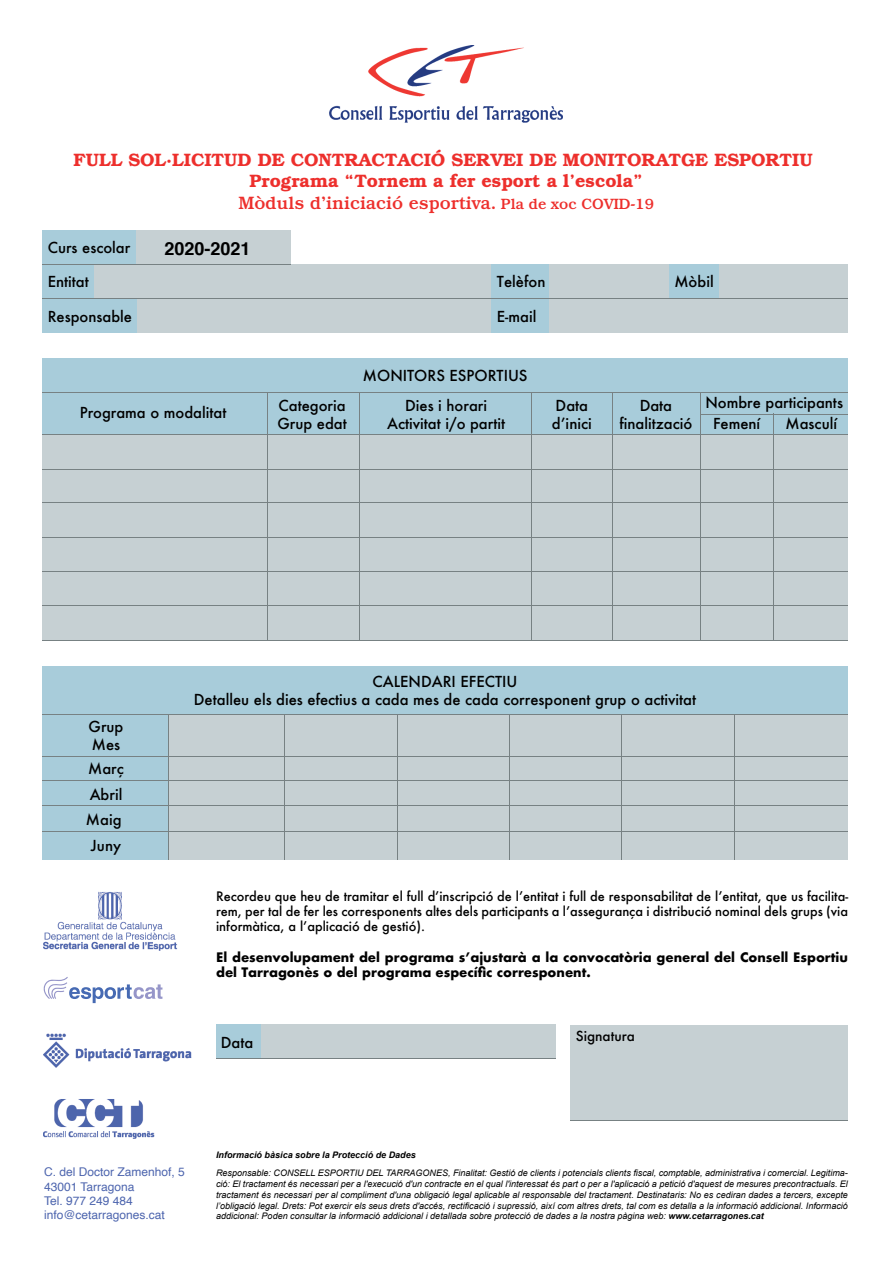
<style>
.page{position:relative;width:893px;height:1263px;background:#fff}
.page>*{position:absolute;margin:0;border:0;box-sizing:border-box;transform-origin:0 0}
.t1{font:600 18px/21.6px "Bookman";color:#ed2f2c;text-align:center}
.t2{font:700 18px "Helvetica";color:#000}
.t3{font:500 14.7px/17.7px "Futura";color:#000}
.t4{font:500 13.5px "Futura";color:#000}
.t5{font:500 12.75px/15.3px "Futura";color:#000;text-align:justify}
.t6{font:700 12.75px/15.3px "Futura";color:#000}
.t7{font:12px/14.4px "Helvetica";color:#4d65ae}
.t8{font:italic 9px/10.8px "Arial";color:#000;text-align:justify}
.t9{font:italic 700 9px "Arial";color:#000}
.s1{font-weight:500}
.s2{font-weight:500;font-size:15px}
.s3{font-weight:700}
</style>
<div class="page">
<div style="left:169px;top:714px;width:678px;height:146px;background:#c6d0d3"></div>
<div style="left:42px;top:714px;width:127px;height:146px;background:#a8ccda"></div>
<hr style="left:42px;top:756px;width:805px;height:1px;background:#778183">
<div style="left:570px;top:1025px;width:277px;height:96px;background:#c6d0d3"></div>
<img style="left:44px;top:891px;width:134px;height:60px">
<img style="left:329px;top:45px;width:233px;height:78px">
<hr style="left:570px;top:1120px;width:277px;height:1px;background:#778183">
<div style="left:42px;top:230px;width:94px;height:34px;background:#a8ccda"></div>
<div style="left:136px;top:230px;width:155px;height:34px;background:#c6d0d3"></div>
<div style="left:42px;top:264px;width:53px;height:35px;background:#a8ccda"></div>
<div style="left:94px;top:264px;width:397px;height:35px;background:#c6d0d3"></div>
<div style="left:491px;top:264px;width:59px;height:35px;background:#a8ccda"></div>
<div style="left:549px;top:264px;width:120px;height:35px;background:#c6d0d3"></div>
<div style="left:669px;top:264px;width:50px;height:35px;background:#a8ccda"></div>
<div style="left:719px;top:264px;width:128px;height:35px;background:#c6d0d3"></div>
<div style="left:42px;top:299px;width:95px;height:34px;background:#a8ccda"></div>
<div style="left:137px;top:299px;width:354px;height:34px;background:#c6d0d3"></div>
<div style="left:491px;top:299px;width:59px;height:34px;background:#a8ccda"></div>
<div style="left:549px;top:299px;width:298px;height:34px;background:#c6d0d3"></div>
<hr style="left:42px;top:298px;width:805px;height:1px;background:#778183">
<hr style="left:42px;top:264px;width:249px;height:1px;background:#778183">
<div style="left:42px;top:358px;width:805px;height:35px;background:#a8ccda"></div>
<div style="left:42px;top:393px;width:805px;height:42px;background:#a8ccda"></div>
<hr style="left:700px;top:414px;width:147px;height:1px;background:#778183">
<div style="left:42px;top:435px;width:805px;height:205px;background:#c6d0d3"></div>
<hr style="left:42px;top:392px;width:805px;height:1px;background:#778183">
<hr style="left:42px;top:434px;width:805px;height:1px;background:#778183">
<hr style="left:42px;top:469px;width:805px;height:1px;background:#778183">
<hr style="left:42px;top:503px;width:805px;height:1px;background:#778183">
<hr style="left:42px;top:537px;width:805px;height:1px;background:#778183">
<hr style="left:42px;top:571px;width:805px;height:1px;background:#778183">
<div style="left:42px;top:666px;width:805px;height:48px;background:#a8ccda"></div>
<hr style="left:42px;top:714px;width:805px;height:1px;background:#778183">
<hr style="left:42px;top:640px;width:805px;height:1px;background:#778183">
<hr style="left:267px;top:392px;width:1px;height:248px;background:#778183">
<hr style="left:359px;top:392px;width:1px;height:248px;background:#778183">
<hr style="left:531px;top:392px;width:1px;height:248px;background:#778183">
<hr style="left:612px;top:392px;width:1px;height:248px;background:#778183">
<hr style="left:700px;top:392px;width:1px;height:248px;background:#778183">
<hr style="left:773px;top:414px;width:1px;height:226px;background:#778183">
<hr style="left:42px;top:780px;width:805px;height:1px;background:#778183">
<hr style="left:42px;top:806px;width:805px;height:1px;background:#778183">
<hr style="left:42px;top:832px;width:805px;height:1px;background:#778183">
<hr style="left:169px;top:714px;width:1px;height:146px;background:#778183">
<hr style="left:284px;top:714px;width:1px;height:146px;background:#778183">
<hr style="left:397px;top:714px;width:1px;height:146px;background:#778183">
<hr style="left:509px;top:714px;width:1px;height:146px;background:#778183">
<hr style="left:621px;top:714px;width:1px;height:146px;background:#778183">
<div style="left:216px;top:1025px;width:47px;height:34px;background:#a8ccda"></div>
<div style="left:261px;top:1025px;width:294px;height:34px;background:#c6d0d3"></div>
<hr style="left:216px;top:1058px;width:339px;height:1px;background:#778183">
<svg style="left:43px;top:977px;width:119px;height:26px"></svg>
<img style="left:44px;top:1033px;width:148px;height:35px">
<img style="left:43px;top:1099px;width:112px;height:40px">
<hr style="left:42px;top:606px;width:805px;height:1px;background:#778183">
<hr style="left:734px;top:714px;width:1px;height:146px;background:#778183">
<h1 class="t1" style="left:74px;top:149px;width:740px">FULL SOL·LICITUD DE CONTRACTACIÓ SERVEI DE MONITORATGE ESPORTIU<br>Programa “Tornem a fer esport a l’escola”<br><span class="s1">Mòduls d’iniciació esportiva.</span> <span class="s2">Pla de xoc COVID-19</span></h1>
<h2 class="t3" style="left:48px;top:239px;width:84px">Curs escolar</h2>
<h2 class="t3" style="left:48px;top:273px;width:43px">Entitat</h2>
<h2 class="t3" style="left:497px;top:273px;width:50px">Telèfon</h2>
<h2 class="t3" style="left:674px;top:273px;width:41px">Mòbil</h2>
<h2 class="t3" style="left:48px;top:307px;width:86px">Responsable</h2>
<h2 class="t3" style="left:497px;top:307px;width:41px">E-mail</h2>
<h1 class="t2" style="left:164px;top:234px;width:88px">2020-2021</h1>
<h2 class="t3" style="left:80px;top:403px;width:148px">Programa o modalitat</h2>
<h2 class="t3" style="left:277px;top:396px;width:71px">Categoria<br>Grup edat</h2>
<h2 class="t3" style="left:363px;top:367px;width:166px">MONITORS ESPORTIUS</h2>
<h2 class="t3" style="left:387px;top:396px;width:119px;text-align:center">Dies i horari<br>Activitat i/o partit</h2>
<h2 class="t3" style="left:552px;top:396px;width:41px">Data dʼinici</h2>
<h2 class="t3" style="left:619px;top:396px;width:74px;text-align:center">Data finalització</h2>
<h2 class="t3" style="left:713px;top:392px;width:131px;line-height:21px;text-indent:-8px">Nombre participants<br>Femení</h2>
<h2 class="t3" style="left:785px;top:415px;width:53px">Masculí</h2>
<h2 class="t3" style="left:89px;top:718px;width:36px">Grup<br>Mes</h2>
<h2 class="t3" style="left:86px;top:756px;width:39px;line-height:25.5px;text-align:center">Març<br>Abril<br>Maig<br>Juny</h2>
<h2 class="t3" style="left:194px;top:672px;width:503px;text-align:center">CALENDARI EFECTIU<br>Detalleu els dies efectius a cada mes de cada corresponent grup o activitat</h2>
<p class="t5" style="left:216px;top:888px;width:633px">Recordeu que heu de tramitar el full dʼinscripció de lʼentitat i full de responsabilitat de lʼentitat, que us facilita&shy;rem, per tal de fer les corresponents altes dels participants a lʼassegurança i distribució nominal dels grups (via informàtica, a lʼaplicació de gestió).</p>
<h3 class="t6" style="left:216px;top:950px;width:633px">El desenvolupament del programa s’ajustarà a la convocatòria general del Consell Esportiu del Tarragonès o del programa específic corresponent.</h3>
<h2 class="t3" style="left:221px;top:1033px;width:34px">Data</h2>
<h3 class="t4" style="left:576px;top:1027px;width:61px">Signatura</h3>
<h3 class="t7" style="left:44px;top:1165px;width:142px">C. del Doctor Zamenhof, 5<br>43001 Tarragona<br>Tel. 977 249 484 info@cetarragones.cat</h3>
<p class="t9" style="left:216px;top:1149px;width:201px">Informació bàsica sobre la Protecció de Dades</p>
<p class="t8" style="left:216px;top:1168px;width:633px">Responsable: CONSELL ESPORTIU DEL TARRAGONES, Finalitat: Gestió de clients i potencials clients fiscal, comptable, administrativa i comercial. Legitima&shy;ció: El tractament és necessari per a l'execució d'un contracte en el qual l'interessat és part o per a l'aplicació a petició d'aquest de mesures precontractuals. El tractament és necessari per al compliment d'una obligació legal aplicable al responsable del tractament. Destinataris: No es cediran dades a tercers, excepte l’obligació legal. Drets: Pot exercir els seus drets d'accés, rectificació i supressió, així com altres drets, tal com es detalla a la informació addicional. Informació addicional: Poden consultar la informació addicional i detallada sobre protecció de dades a la nostra pàgina web: <span class="s3">www.cetarragones.cat</span></p>
</div>
